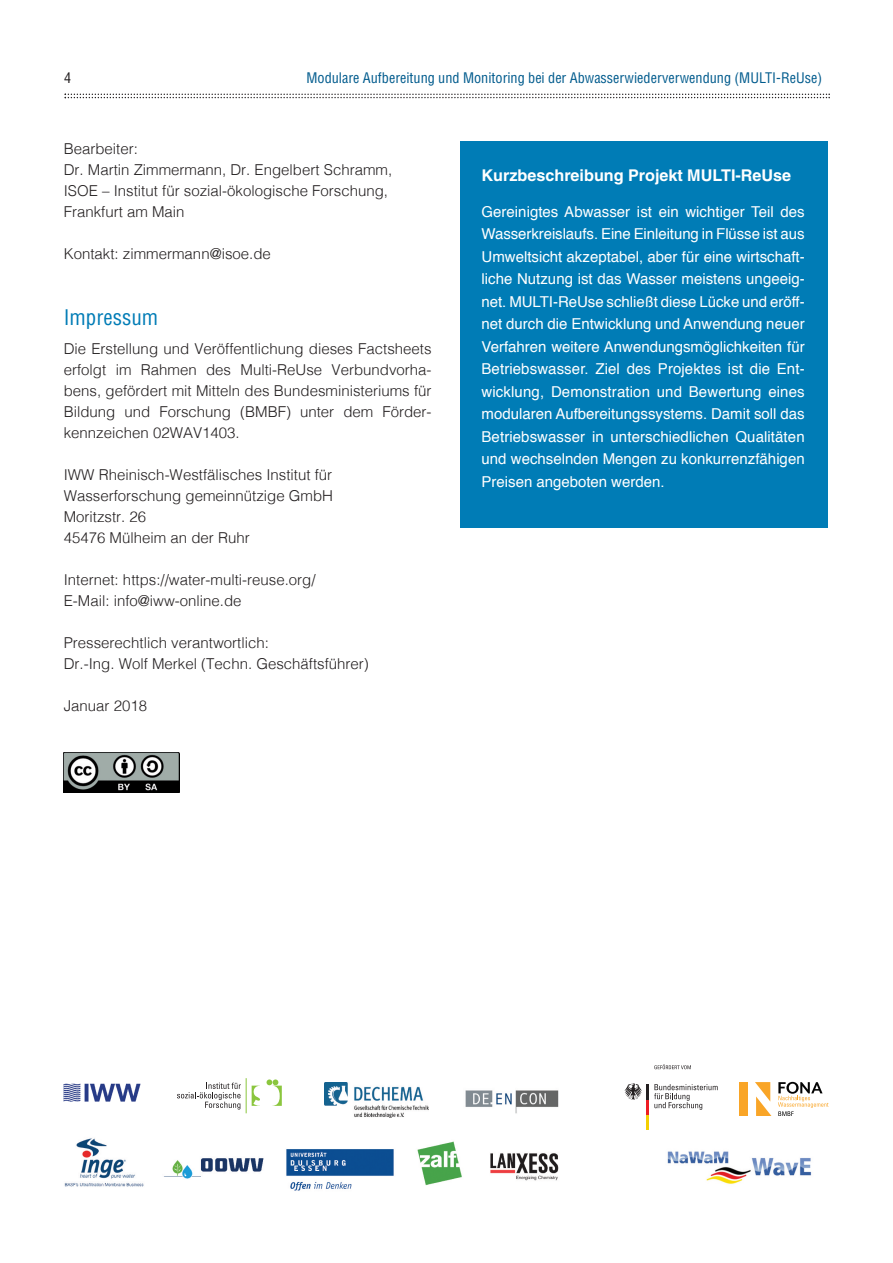
<style>
.page{position:relative;width:893px;height:1263px;background:#fff}
.page>*{position:absolute;margin:0;border:0;box-sizing:border-box;transform-origin:0 0}
.t1{font:condensed 21px "Helvetica";color:#007cb6}
.t2{font:700 16.2px "Helvetica";color:#fff}
.t3{font:300 15px/21px "Helvetica";color:#231f20}
.t4{font:15px/22.5px "Helvetica";color:#fff;text-align:justify}
.t5{font:condensed 14.25px "Helvetica";color:#005b8d}
.t6{font:condensed 14.25px "Helvetica";color:#231f20}
</style>
<div class="page">
<svg style="left:65px;top:94px;width:765px;height:4px"></svg>
<img style="left:324px;top:1082px;width:105px;height:35px">
<img style="left:64px;top:1084px;width:76px;height:17px">
<svg style="left:252px;top:1085px;width:8px;height:21px"></svg>
<svg style="left:267px;top:1079px;width:15px;height:27px"></svg>
<svg style="left:177px;top:1082px;width:64px;height:27px"></svg>
<hr style="left:246px;top:1078px;width:1px;height:35px;background:#8bc63e">
<img style="left:465px;top:1090px;width:94px;height:24px">
<img style="left:64px;top:1138px;width:80px;height:49px">
<img style="left:164px;top:1158px;width:100px;height:21px">
<img style="left:286px;top:1149px;width:108px;height:42px">
<img style="left:417px;top:1141px;width:45px;height:44px">
<img style="left:490px;top:1153px;width:69px;height:28px">
<div style="left:740px;top:1082px;width:8px;height:34px;background:#f9a527"></div>
<svg style="left:755px;top:1082px;width:16px;height:34px"></svg>
<svg style="left:778px;top:1082px;width:50px;height:34px"></svg>
<svg style="left:654px;top:1084px;width:64px;height:26px"></svg>
<hr style="left:646px;top:1114px;width:3px;height:15px;background:#f4cf02">
<hr style="left:646px;top:1099px;width:3px;height:15px;background:#ee1d23">
<hr style="left:646px;top:1084px;width:3px;height:15px;background:#231f20">
<svg style="left:624px;top:1083px;width:18px;height:17px"></svg>
<svg style="left:654px;top:1064px;width:37px;height:5px"></svg>
<img style="left:667px;top:1151px;width:145px;height:33px">
<div style="left:461px;top:141px;width:367px;height:386px;background:#007cb6"></div>
<img style="left:64px;top:752px;width:116px;height:41px">
<p class="t6" style="left:64px;top:70px;width:9px">4</p>
<p class="t5" style="left:306px;top:70px;width:517px">Modulare Aufbereitung und Monitoring bei der Abwasserwiederverwendung (MULTI-ReUse)</p>
<p class="t3" style="left:64px;top:139px;width:330px">Bearbeiter:<br>Dr. Martin Zimmermann, Dr. Engelbert Schramm,<br>ISOE – Institut für sozial-ökologische Forschung,<br>Frankfurt am Main</p>
<p class="t3" style="left:64px;top:244px;width:209px">Kontakt: zimmermann@isoe.de</p>
<h1 class="t1" style="left:64px;top:305px;width:96px">Impressum</h1>
<p class="t3" style="left:64px;top:339px;width:369px;text-align:justify">Die Erstellung und Veröffentlichung dieses Factsheets erfolgt im Rahmen des Multi-ReUse Verbundvorha&shy;bens, gefördert mit Mitteln des Bundesministeriums für Bildung und Forschung (BMBF) unter dem Förder&shy;kennzeichen 02WAV1403.</p>
<p class="t3" style="left:64px;top:465px;width:271px">IWW Rheinisch-Westfälisches Institut für<br>Wasserforschung gemeinnützige GmbH<br>Moritzstr. 26<br>45476 Mülheim an der Ruhr</p>
<p class="t3" style="left:64px;top:570px;width:253px">Internet: https://water-multi-reuse.org/<br>E-Mail: info@iww-online.de</p>
<p class="t3" style="left:64px;top:633px;width:307px">Presserechtlich verantwortlich:<br>Dr.-Ing. Wolf Merkel (Techn. Geschäftsführer)</p>
<p class="t3" style="left:64px;top:696px;width:85px">Januar 2018</p>
<p class="t2" style="left:482px;top:169px;width:311px">Kurzbeschreibung Projekt MULTI-ReUse</p>
<p class="t4" style="left:482px;top:202px;width:325px">Gereinigtes Abwasser ist ein wichtiger Teil des Wasserkreislaufs. Eine Einleitung in Flüsse ist aus Umweltsicht akzeptabel, aber für eine wirtschaft&shy;liche Nutzung ist das Wasser meistens ungeeig&shy;net. MULTI-ReUse schließt diese Lücke und eröff&shy;net durch die Entwicklung und Anwendung neuer Verfahren weitere Anwendungsmöglichkeiten für Betriebswasser. Ziel des Projektes ist die Ent&shy;wicklung, Demonstration und Bewertung eines modularen Aufbereitungssystems. Damit soll das Betriebswasser in unterschiedlichen Qualitäten und wechselnden Mengen zu konkurrenzfähigen Preisen angeboten werden.</p>
</div>
